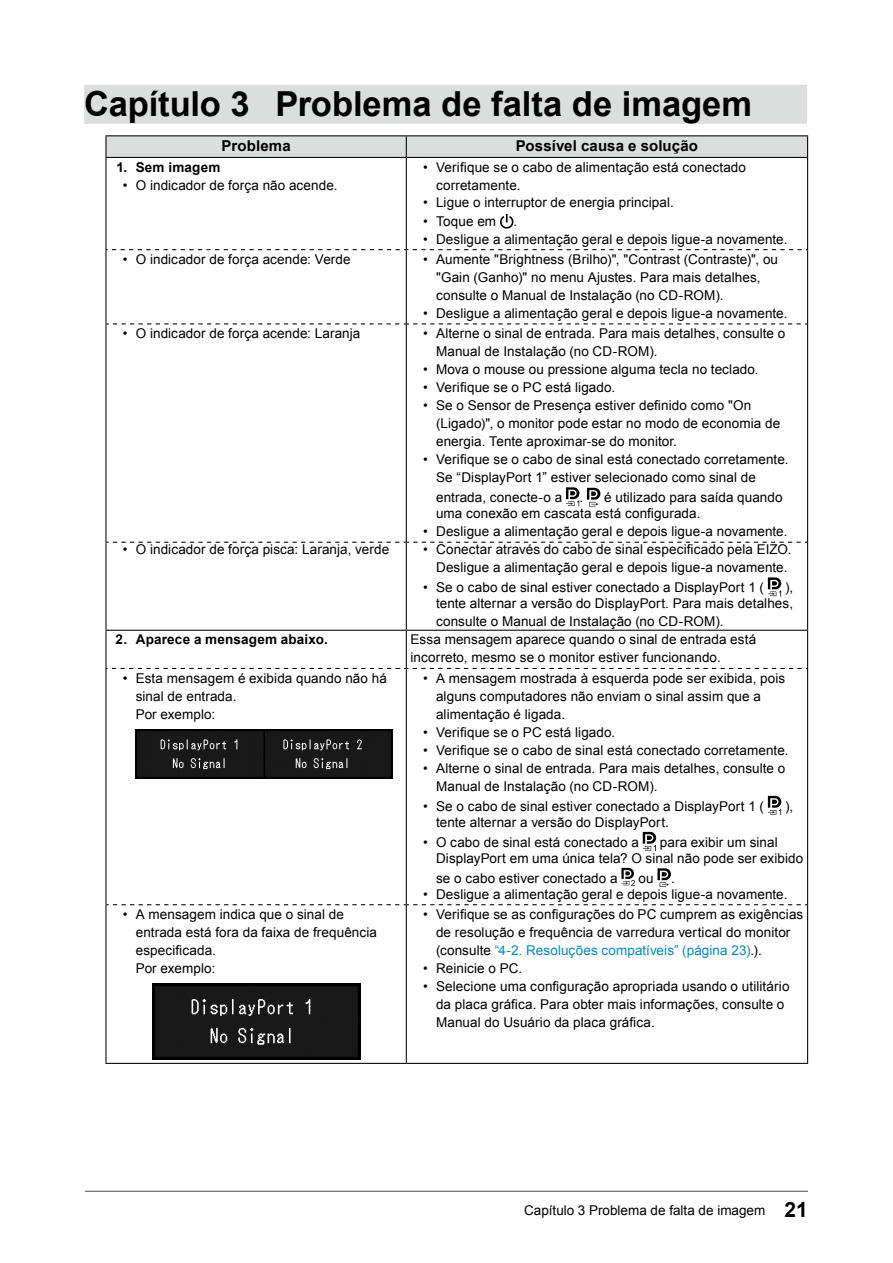
<style>
.page{position:relative;width:893px;height:1263px;background:#fff}
.page>*{position:absolute;margin:0;border:0;box-sizing:border-box;transform-origin:0 0}
.t1{font:700 34.5px "Arial";color:#000}
.t2{font:700 15px "Arial";letter-spacing:.01em;color:#000}
.t3{font:13.5px/18px "Arial";letter-spacing:.005em;color:#000}
.t4{font:700 13.5px "Arial";letter-spacing:.015em;color:#000}
.s1{color:#008bc7}
.s2{font-weight:700;font-size:21px}
</style>
<div class="page">
<hr style="left:85px;top:1191px;width:723px;height:1px;background:#595757">
<div style="left:84px;top:85px;width:723px;height:39px;background:#dcdddd"></div>
<svg style="left:105px;top:249px;width:703px;height:1px"></svg>
<svg style="left:106px;top:323px;width:701px;height:1px"></svg>
<svg style="left:106px;top:542px;width:701px;height:1px"></svg>
<svg style="left:105px;top:668px;width:703px;height:1px"></svg>
<svg style="left:106px;top:904px;width:701px;height:1px"></svg>
<hr style="left:105px;top:630px;width:301px;height:1px;background:#000">
<hr style="left:406px;top:630px;width:402px;height:1px;background:#000">
<hr style="left:105px;top:135px;width:301px;height:1px;background:#000">
<hr style="left:406px;top:135px;width:402px;height:1px;background:#000">
<svg style="left:105px;top:136px;width:703px;height:21px;background:#d5d6d6"></svg>
<hr style="left:105px;top:157px;width:301px;height:1px;background:#000">
<hr style="left:406px;top:157px;width:402px;height:1px;background:#000">
<hr style="left:105px;top:158px;width:1px;height:91px;background:#000">
<hr style="left:406px;top:158px;width:1px;height:91px;background:#000">
<hr style="left:807px;top:158px;width:1px;height:91px;background:#000">
<hr style="left:105px;top:631px;width:1px;height:37px;background:#000">
<hr style="left:406px;top:631px;width:1px;height:37px;background:#000">
<hr style="left:807px;top:631px;width:1px;height:37px;background:#000">
<hr style="left:105px;top:1063px;width:301px;height:1px;background:#000">
<hr style="left:406px;top:1063px;width:402px;height:1px;background:#000">
<hr style="left:105px;top:250px;width:1px;height:74px;background:#000">
<hr style="left:406px;top:250px;width:1px;height:74px;background:#000">
<hr style="left:807px;top:250px;width:1px;height:74px;background:#000">
<hr style="left:105px;top:324px;width:1px;height:218px;background:#000">
<hr style="left:406px;top:324px;width:1px;height:218px;background:#000">
<hr style="left:807px;top:324px;width:1px;height:218px;background:#000">
<hr style="left:105px;top:542px;width:1px;height:88px;background:#000">
<hr style="left:406px;top:542px;width:1px;height:88px;background:#000">
<hr style="left:807px;top:542px;width:1px;height:88px;background:#000">
<hr style="left:105px;top:669px;width:1px;height:236px;background:#000">
<hr style="left:406px;top:669px;width:1px;height:236px;background:#000">
<hr style="left:807px;top:669px;width:1px;height:236px;background:#000">
<hr style="left:105px;top:905px;width:1px;height:158px;background:#000">
<hr style="left:406px;top:905px;width:1px;height:158px;background:#000">
<hr style="left:807px;top:905px;width:1px;height:158px;background:#000">
<svg style="left:500px;top:214px;width:13px;height:15px"></svg>
<svg style="left:566px;top:487px;width:13px;height:19px"></svg>
<svg style="left:587px;top:488px;width:13px;height:18px"></svg>
<svg style="left:768px;top:577px;width:13px;height:20px"></svg>
<img style="left:136px;top:729px;width:257px;height:49px">
<svg style="left:768px;top:796px;width:13px;height:19px"></svg>
<svg style="left:643px;top:832px;width:13px;height:19px"></svg>
<svg style="left:621px;top:868px;width:14px;height:18px"></svg>
<svg style="left:657px;top:868px;width:14px;height:19px"></svg>
<img style="left:152px;top:983px;width:208px;height:76px">
<h1 class="t1" style="left:84px;top:81px;width:669px">Capítulo 3 Problema de falta de imagem</h1>
<p class="t2" style="left:222px;top:136px;width:71px">Problema</p>
<p class="t2" style="left:516px;top:136px;width:184px">Possível causa e solução</p>
<p class="t4" style="left:116px;top:158px;width:106px">1. Sem imagem</p>
<p class="t3" style="left:123px;top:176px;width:216px">• O indicador de força não acende.</p>
<p class="t3" style="left:436px;top:158px;width:311px;text-indent:-13px">• Verifique se o cabo de alimentação está conectado corretamente.</p>
<p class="t3" style="left:423px;top:194px;width:252px">• Ligue o interruptor de energia principal.</p>
<p class="t3" style="left:423px;top:212px;width:74px">• Toque em</p>
<p class="t3" style="left:513px;top:212px;width:5px">.</p>
<p class="t3" style="left:423px;top:230px;width:366px">• Desligue a alimentação geral e depois ligue-a novamente.</p>
<p class="t3" style="left:123px;top:250px;width:229px">• O indicador de força acende: Verde</p>
<p class="t3" style="left:436px;top:250px;width:344px;text-indent:-13px">• Aumente "Brightness (Brilho)", "Contrast (Contraste)", ou "Gain (Ganho)" no menu Ajustes. Para mais detalhes, consulte o Manual de Instalação (no CD-ROM).</p>
<p class="t3" style="left:423px;top:304px;width:366px">• Desligue a alimentação geral e depois ligue-a novamente.</p>
<p class="t3" style="left:123px;top:324px;width:239px">• O indicador de força acende: Laranja</p>
<p class="t3" style="left:436px;top:324px;width:351px;text-indent:-13px">• Alterne o sinal de entrada. Para mais detalhes, consulte o<br>Manual de Instalação (no CD-ROM).</p>
<p class="t3" style="left:423px;top:360px;width:337px">• Mova o mouse ou pressione alguma tecla no teclado.</p>
<p class="t3" style="left:423px;top:378px;width:193px">• Verifique se o PC está ligado.</p>
<p class="t3" style="left:436px;top:396px;width:346px;text-indent:-13px">• Se o Sensor de Presença estiver definido como "On (Ligado)", o monitor pode estar no modo de economia de energia. Tente aproximar-se do monitor.</p>
<p class="t3" style="left:436px;top:450px;width:354px;text-indent:-13px">• Verifique se o cabo de sinal está conectado corretamente.<br>Se “DisplayPort 1” estiver selecionado como sinal de</p>
<p class="t3" style="left:436px;top:489px;width:128px">entrada, conecte-o a</p>
<p class="t3" style="left:579px;top:489px;width:5px">.</p>
<p class="t3" style="left:436px;top:490px;width:348px;line-height:15.8px;text-indent:168px">é utilizado para saída quando uma conexão em cascata está configurada.</p>
<p class="t3" style="left:423px;top:522px;width:366px">• Desligue a alimentação geral e depois ligue-a novamente.</p>
<p class="t3" style="left:123px;top:540px;width:268px">• O indicador de força pisca: Laranja, verde</p>
<p class="t3" style="left:436px;top:540px;width:357px;text-indent:-13px">• Conectar através do cabo de sinal especificado pela EIZO.<br>Desligue a alimentação geral e depois ligue-a novamente.</p>
<p class="t3" style="left:423px;top:579px;width:342px">• Se o cabo de sinal estiver conectado a DisplayPort 1 (</p>
<p class="t3" style="left:436px;top:580px;width:359px;line-height:15.8px;text-align:right">),<br>tente alternar a versão do DisplayPort. Para mais detalhes,</p>
<p class="t3" style="left:436px;top:612px;width:289px">consulte o Manual de Instalação (no CD-ROM).</p>
<p class="t4" style="left:116px;top:630px;width:214px">2. Aparece a mensagem abaixo.</p>
<p class="t3" style="left:411px;top:631px;width:347px">Essa mensagem aparece quando o sinal de entrada está incorreto, mesmo se o monitor estiver funcionando.</p>
<p class="t3" style="left:136px;top:669px;width:253px;text-indent:-13px">• Esta mensagem é exibida quando não há sinal de entrada.<br>Por exemplo:</p>
<p class="t3" style="left:436px;top:669px;width:351px;text-indent:-13px">• A mensagem mostrada à esquerda pode ser exibida, pois alguns computadores não enviam o sinal assim que a alimentação é ligada.</p>
<p class="t3" style="left:423px;top:723px;width:193px">• Verifique se o PC está ligado.</p>
<p class="t3" style="left:423px;top:741px;width:367px">• Verifique se o cabo de sinal está conectado corretamente.</p>
<p class="t3" style="left:436px;top:759px;width:351px;text-indent:-13px">• Alterne o sinal de entrada. Para mais detalhes, consulte o<br>Manual de Instalação (no CD-ROM).</p>
<p class="t3" style="left:423px;top:797px;width:342px">• Se o cabo de sinal estiver conectado a DisplayPort 1 (</p>
<p class="t3" style="left:785px;top:797px;width:10px">),</p>
<p class="t3" style="left:436px;top:813px;width:234px">tente alternar a versão do DisplayPort.</p>
<p class="t3" style="left:423px;top:833px;width:217px">• O cabo de sinal está conectado a</p>
<p class="t3" style="left:436px;top:834px;width:369px;line-height:15.8px;text-indent:224px">para exibir um sinal<br>DisplayPort em uma única tela? O sinal não pode ser exibido</p>
<p class="t3" style="left:436px;top:869px;width:183px">se o cabo estiver conectado a</p>
<p class="t3" style="left:639px;top:869px;width:17px">ou</p>
<p class="t3" style="left:671px;top:869px;width:5px">.</p>
<p class="t3" style="left:423px;top:885px;width:366px">• Desligue a alimentação geral e depois ligue-a novamente.</p>
<p class="t3" style="left:136px;top:905px;width:243px;text-indent:-13px">• A mensagem indica que o sinal de entrada está fora da faixa de frequência especificada.<br>Por exemplo:</p>
<p class="t3" style="left:436px;top:905px;width:369px;text-indent:-13px">• Verifique se as configurações do PC cumprem as exigências de resolução e frequência de varredura vertical do monitor (consulte <span class="s1">“4-2. Resoluções compatíveis” (página 23)</span>.).</p>
<p class="t3" style="left:423px;top:959px;width:101px">• Reinicie o PC.</p>
<p class="t3" style="left:436px;top:977px;width:355px;text-indent:-13px">• Selecione uma configuração apropriada usando o utilitário da placa gráfica. Para obter mais informações, consulte o<br>Manual do Usuário da placa gráfica.</p>
<p class="t3" style="left:524px;top:1201px;width:285px">Capítulo 3 Problema de falta de imagem <span class="s2">21</span></p>
</div>
